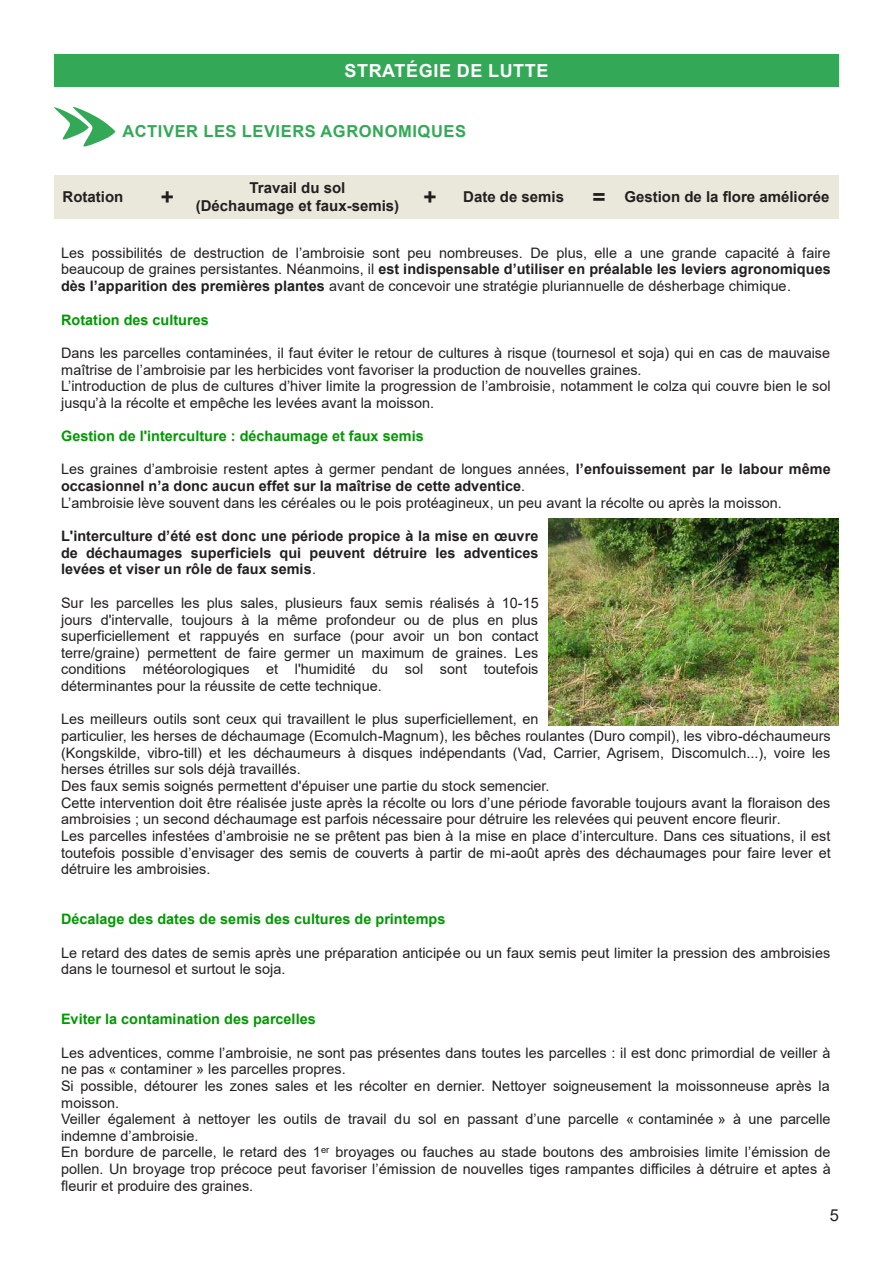
<style>
.page{position:relative;width:893px;height:1263px;background:#fff}
.page>*{position:absolute;margin:0;border:0;box-sizing:border-box;transform-origin:0 0}
.t1{font:700 22.5px "Arial";color:#231f20}
.t2{font:700 18px "Arial";letter-spacing:.035em;color:#fff}
.t3{font:700 16.5px "Arial";letter-spacing:.035em;color:#33a957}
.t4{font:16.5px "Arial";color:#231f20}
.t5{font:700 15px/18px "Arial";color:#231f20;text-align:center}
.t6{font:14.4px/16.6px "Arial";color:#231f20}
.t7{font:14.4px/16.6px "Arial";color:#231f20}
.t8{font:700 14.4px "Arial";color:#090}
.t9{font:700 14.4px/16.6px "Arial";color:#231f20}
.t10{font:700 14.4px "Arial";color:#231f20}
.t11{font:700 13.05px "Arial";color:#231f20}
.s1{font-size:22.5px}
.s2{font-style:inherit}
.s3{font-weight:700}
.s4{font-weight:400}
</style>
<div class="page">
<div style="left:54px;top:54px;width:785px;height:33px;background:#33a957"></div>
<svg style="left:54px;top:107px;width:61px;height:40px"></svg>
<div style="left:54px;top:175px;width:785px;height:44px;background:#e9e8db"></div>
<img style="left:549px;top:518px;width:290px;height:207px">
<p class="t2" style="left:344px;top:58px;width:206px">STRATÉGIE DE LUTTE</p>
<p class="t3" style="left:122px;top:119px;width:345px">ACTIVER LES LEVIERS AGRONOMIQUES</p>
<p class="t5" style="left:196px;top:179px;width:205px">Travail du sol<br>(Déchaumage et faux-semis)</p>
<p class="t5" style="left:63px;top:188px;width:62px">Rotation</p>
<h1 class="t1" style="left:161px;top:181px;width:15px">+</h1>
<p class="t5" style="left:424px;top:188px;width:142px"><span class="s1">+</span> Date de semis</p>
<p class="t5" style="left:593px;top:188px;width:238px"><span class="s1">=</span> Gestion de la flore améliorée</p>
<p class="t11" style="left:201px;top:196px;width:9px">+</p>
<p class="t11" style="left:258px;top:196px;width:85px">Travail du sol</p>
<p class="t11" style="left:395px;top:196px;width:9px">+</p>
<p class="t11" style="left:598px;top:196px;width:180px">Gestion de la flore améliorée</p>
<p class="t6" style="left:61px;top:245px;width:771px;text-align:justify"><span class="s2">Les possibilités de destruction de l’ambroisie sont peu nombreuses. De plus, elle a une grande</span> capacité à faire beaucoup de graines persistantes. Néanmoins, il <span class="s3">est indispensable</span> <span class="s3">d’utiliser en</span> <span class="s3">préalable les leviers agronomiques </span><span class="s3">dès l’apparition des premières plantes</span> avant de concevoir une stratégie pluriannuelle de désherbage chimique.</p>
<p class="t8" style="left:61px;top:309px;width:149px">Rotation des cultures</p>
<p class="t6" style="left:61px;top:345px;width:771px">Dans les parcelles contaminées, il faut éviter le retour de cultures à risque (tournesol et soja) qui en cas de mauvaise</p>
<p class="t7" style="left:61px;top:361px;width:771px">maîtrise de l’ambroisie par les herbicides vont favoriser la production de nouvelles graines.<br>L’introduction de plus de cultures d’hiver limite la progression de l’ambroisie<span class="s2">, notamment le colza qui couvre bien le sol </span>jusqu’à la récolte et empêche les levées avant la moisson.</p>
<p class="t8" style="left:61px;top:426px;width:364px">Gestion de l'interculture : déchaumage et faux semis</p>
<p class="t7" style="left:61px;top:461px;width:771px">Les graines d’ambroisie restent aptes à germer pendant de longues années, <span class="s3">l’enfouissement par</span> <span class="s3">le labour même </span><span class="s3">occasionnel n’a</span> <span class="s3">donc aucun effet sur la maîtrise de cette adventice</span><span class="s2">.<br></span>L’ambroisie lève souvent dans les céréales ou le pois protéagineux<span class="s2">, un peu avant la récolte ou après la moisson.</span></p>
<p class="t10" style="left:61px;top:526px;width:479px">L'interculture d’été est donc une période propice à la mise en œuvre</p>
<p class="t9" style="left:61px;top:544px;width:479px">de déchaumages superficiels qui peuvent détruire les adventices levées et viser un rôle de faux semis<span class="s4">.</span></p>
<p class="t6" style="left:61px;top:594px;width:479px;text-align:justify">Sur les parcelles les plus sales, plusieurs faux semis réalisés à 10-15 jours d'intervalle, toujours à la même profondeur ou de plus en plus superficiellement et rappuyés en surface (pour avoir un bon contact terre/graine) permettent de faire germer un maximum de graines. Les conditions météorologiques et l'humidité du sol sont toutefois déterminantes pour la réussite de cette technique.</p>
<p class="t6" style="left:61px;top:711px;width:771px">Les meilleurs outils sont ceux qui travaillent le plus superficiellement, en<br>particulier, les herses de déchaumage (Ecomulch-Magnum), les bêches roulantes (Duro compil), les vibro-déchaumeurs (Kongskilde, vibro-till) et les déchaumeurs à disques indépendants (Vad, Carrier, Agrisem, Discomulch...), voire les herses étrilles sur sols déjà travaillés.<br>Des faux semis soignés permettent d'épuiser une partie du stock semencier.<br><span class="s2">Cette intervention doit être réalisée juste après la récolte ou lors d’une période favorable toujours avant la</span> floraison des ambroisies ; un second déchaumage est parfois nécessaire pour détruire les relevées qui peuvent encore fleurir.<br><span class="s2">Les parcelles infestées d’ambroisie ne se prêtent pas bien à la mise en place d’interculture.</span> Dans ces situations, il est <span class="s2">toutefois possible d’envisager des semis de couverts à partir de mi</span>-août après des déchaumages pour faire lever et détruire les ambroisies.</p>
<p class="t8" style="left:61px;top:909px;width:386px">Décalage des dates de semis des cultures de printemps</p>
<p class="t6" style="left:61px;top:944px;width:771px">Le retard des dates de semis après une préparation anticipée ou un faux semis peut limiter la pression des ambroisies dans le tournesol et surtout le soja.</p>
<p class="t8" style="left:61px;top:1009px;width:256px">Eviter la contamination des parcelles</p>
<p class="t6" style="left:61px;top:1044px;width:771px"><span class="s2">Les adventices, comme l’ambroisie, ne sont pas présentes dans toutes les parcelles</span> : il est donc primordial de veiller à ne pas « contaminer » les parcelles propres.<br>Si possible, détourer les zones sales et les récolter en dernier. Nettoyer soigneusement la moissonneuse après la moisson.<br>Veiller également à nettoyer les outils de travail d<span class="s2">u sol en passant d’une parcelle «</span> contaminée » à une parcelle <span class="s2">indemne d’ambroisie.<br></span>En bordure de parcelle, le retard des 1<sup>er</sup> broyages ou fauches <span class="s2">au stade boutons des ambroisies limite l’émission de pollen. Un broyage trop précoce peut favoriser l’émission de nouvelles tiges rampante</span>s difficiles à détruire et aptes à fleurir et produire des graines.</p>
<p class="t4" style="left:830px;top:1204px;width:11px">5</p>
</div>
